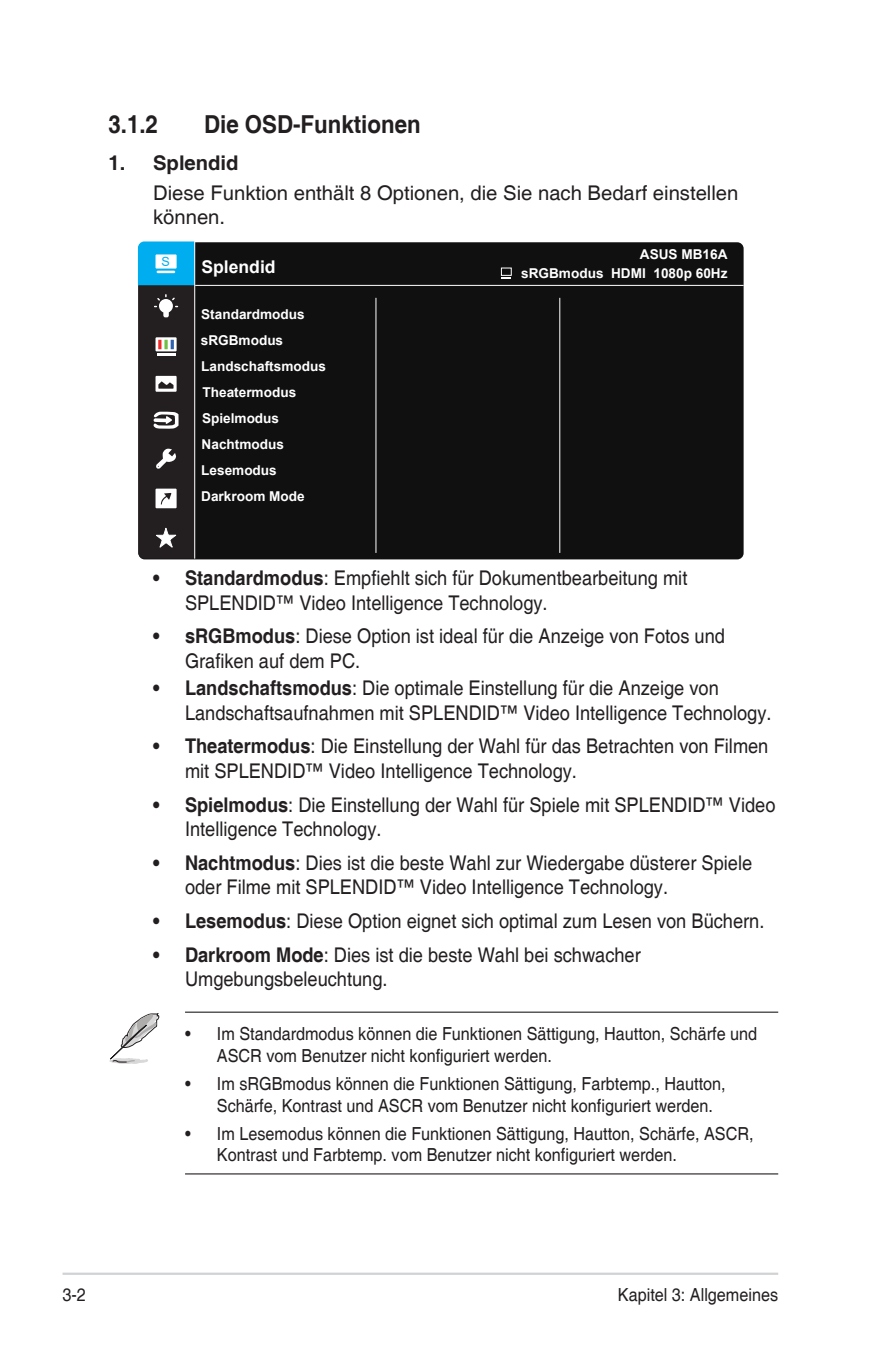
<style>
.page{position:relative;width:893px;height:1346px;background:#fff}
.page>*{position:absolute;margin:0;border:0;box-sizing:border-box;transform-origin:0 0}
.Heading_2{font:700 24.75px "Helvetica";color:#231f20;scale:.9 1}
.Body_Text_Indent{font:20.25px/24.3px "Helvetica";color:#231f20;scale:.9 1}
.Body_Text_Indent-2{font:20.25px/24.3px "Helvetica";color:#231f20}
.OSD_Item{font:700 20.25px "Helvetica";color:#231f20}
.t1{font:18px/21.6px "Helvetica";color:#231f20;scale:.9 1}
.t2{font:700 17.55px "Arial";color:#fff}
.t3{font:700 13.5px/26.1px "Arial";color:#fff}
.t4{font:12.6px "Arial";color:#00aeef}
.s1{font-weight:700}
</style>
<div class="page">
<hr style="left:63px;top:1272px;width:715px;height:3px;background:#d1d2d4">
<div style="left:138px;top:242px;width:606px;height:317px;background:#101010;border-radius:6px"></div>
<hr style="left:139px;top:285px;width:605px;height:1px;background:#fff">
<hr style="left:376px;top:298px;width:1px;height:255px;background:#fff">
<hr style="left:559px;top:298px;width:1px;height:255px;background:#fff">
<div style="left:501px;top:268px;width:10px;height:8px;border:1px solid #fff"></div>
<svg style="left:138px;top:241px;width:57px;height:318px"></svg>
<hr style="left:185px;top:1011px;width:593px;height:2px;background:#231f20">
<hr style="left:185px;top:1173px;width:593px;height:1px;background:#231f20">
<svg style="left:109px;top:1013px;width:50px;height:51px"></svg>
<p class="Heading_2" style="left:108px;top:109px;width:57px">3.1.2</p>
<p class="Heading_2" style="left:204px;top:109px;width:242px">Die OSD-Funktionen</p>
<p class="OSD_Item" style="left:108px;top:150px;width:132px">1. Splendid</p>
<p class="Body_Text_Indent-2" style="left:153px;top:181px;width:587px">Diese Funktion enthält 8 Optionen, die Sie nach Bedarf einstellen können.</p>
<p class="t4" style="left:162px;top:253px;width:10px">S</p>
<p class="t2" style="left:201px;top:254px;width:76px">Splendid</p>
<p class="t3" style="left:201px;top:301px;width:105px">Standardmodus sRGBmodus</p>
<p class="t3" style="left:201px;top:353px;width:126px">Landschaftsmodus</p>
<p class="t3" style="left:202px;top:379px;width:95px">Theatermodus</p>
<p class="t3" style="left:202px;top:405px;width:84px">Spielmodus<br>Nachtmodus</p>
<p class="t3" style="left:201px;top:457px;width:105px">Lesemodus<br>Darkroom Mode</p>
<p class="t3" style="left:640px;top:242px;width:89px">ASUS MB16A</p>
<p class="t3" style="left:521px;top:260px;width:208px">sRGBmodus HDMI 1080p 60Hz</p>
<p class="Body_Text_Indent" style="left:185px;top:567px;width:560px;text-indent:-32px"><span class="s1">• Standardmodus</span>: Empfiehlt sich für Dokumentbearbeitung mit<br>SPLENDID™ Video Intelligence Technology.</p>
<p class="Body_Text_Indent" style="left:185px;top:625px;width:601px;text-indent:-32px"><span class="s1">• sRGBmodus</span>: Diese Option ist ideal für die Anzeige von Fotos und<br>Grafiken auf dem PC.</p>
<p class="Body_Text_Indent" style="left:185px;top:677px;width:653px;text-indent:-32px"><span class="s1">• Landschaftsmodus</span>: Die optimale Einstellung für die Anzeige von<br>Landschaftsaufnahmen mit SPLENDID™ Video Intelligence Technology.</p>
<p class="Body_Text_Indent" style="left:185px;top:735px;width:650px;text-indent:-32px"><span class="s1">• Theatermodus</span>: Die Einstellung der Wahl für das Betrachten von Filmen mit SPLENDID™ Video Intelligence Technology.</p>
<p class="Body_Text_Indent" style="left:185px;top:793px;width:658px;text-indent:-32px"><span class="s1">• Spielmodus</span>: Die Einstellung der Wahl für Spiele mit SPLENDID™ Video<br>Intelligence Technology.</p>
<p class="Body_Text_Indent" style="left:185px;top:851px;width:632px;text-indent:-32px"><span class="s1">• Nachtmodus</span>: Dies ist die beste Wahl zur Wiedergabe düsterer Spiele oder Filme mit SPLENDID™ Video Intelligence Technology.</p>
<p class="Body_Text_Indent" style="left:153px;top:909px;width:681px"><span class="s1">• Lesemodus</span>: Diese Option eignet sich optimal zum Lesen von Büchern.</p>
<p class="Body_Text_Indent" style="left:185px;top:943px;width:508px;text-indent:-32px"><span class="s1">• Darkroom Mode</span>: Dies ist die beste Wahl bei schwacher<br>Umgebungsbeleuchtung.</p>
<p class="t1" style="left:217px;top:1024px;width:602px;text-indent:-32px">• Im Standardmodus können die Funktionen Sättigung, Hautton, Schärfe und<br>ASCR vom Benutzer nicht konfiguriert werden.</p>
<p class="t1" style="left:217px;top:1073px;width:567px;text-indent:-32px">• Im sRGBmodus können die Funktionen Sättigung, Farbtemp., Hautton,<br>Schärfe, Kontrast und ASCR vom Benutzer nicht konfiguriert werden.</p>
<p class="t1" style="left:217px;top:1123px;width:598px;text-indent:-32px">• Im Lesemodus können die Funktionen Sättigung, Hautton, Schärfe, ASCR,<br>Kontrast und Farbtemp. vom Benutzer nicht konfiguriert werden.</p>
<p class="t1" style="left:63px;top:1284px;width:28px">3-2</p>
<p class="t1" style="left:618px;top:1284px;width:180px">Kapitel 3: Allgemeines</p>
</div>
